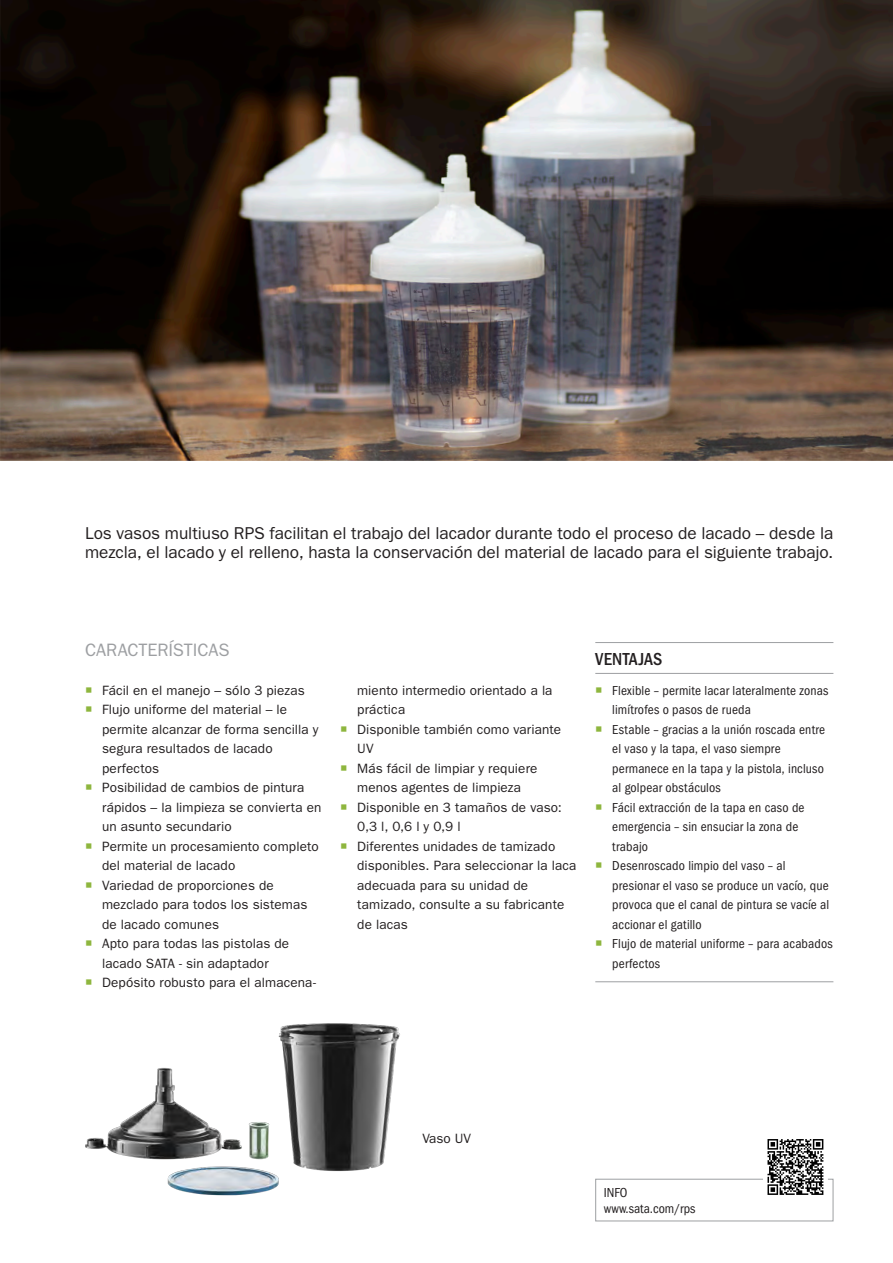
<style>
.page{position:relative;width:893px;height:1263px;background:#fff}
.page>*{position:absolute;margin:0;border:0;box-sizing:border-box;transform-origin:0 0}
.Copy_Head_grau{font:18px "ITC Franklin Gothic Std";letter-spacing:-.005em;color:#9d9fa2}
.Vorteile_Head{font:500 condensed 18px "ITC Franklin Gothic Std";letter-spacing:.01em;color:#231f20}
.Einleitung{font:17.25px/19.5px "ITC Franklin Gothic Std";color:#231f20}
.Copy_Book{font:13.5px/19.5px "ITC Franklin Gothic Std";letter-spacing:.01em;color:#231f20}
.QR-Code_Text{font:condensed 13.5px/19.5px "ITC Franklin Gothic Std";letter-spacing:.01em;color:#231f20}
</style>
<div class="page">
<img style="left:0;top:0;width:893px;height:461px">
<img style="left:85px;top:1023px;width:315px;height:173px">
<hr style="left:595px;top:642px;width:238px;height:1px;background:#9d9fa2">
<hr style="left:595px;top:673px;width:238px;height:1px;background:#9d9fa2">
<hr style="left:595px;top:981px;width:238px;height:1px;background:#9d9fa2">
<div style="left:595px;top:1179px;width:238px;height:42px;border:1px solid #9d9fa2"></div>
<svg style="left:762px;top:1139px;width:67px;height:56px"></svg>
<p class="Einleitung" style="left:85px;top:523px;width:750px">Los vasos multiuso RPS facilitan el trabajo del lacador durante todo el proceso de lacado – desde la mezcla, el lacado y el relleno, hasta la conservación del material de lacado para el siguiente trabajo.</p>
<p class="Copy_Head_grau" style="left:85px;top:639px;width:146px">CARACTERÍSTICAS</p>
<p class="Copy_Book" style="left:102px;top:681px;width:204px">Fácil en el manejo – sólo 3 piezas</p>
<p class="Copy_Book" style="left:102px;top:700px;width:218px">Flujo uniforme del material – le permite alcanzar de forma sencilla y segura resultados de lacado perfectos</p>
<p class="Copy_Book" style="left:102px;top:778px;width:221px">Posibilidad de cambios de pintura rápidos – la limpieza se convierta en un asunto secundario</p>
<p class="Copy_Book" style="left:102px;top:837px;width:218px">Permite un procesamiento completo del material de lacado</p>
<p class="Copy_Book" style="left:102px;top:876px;width:207px">Variedad de proporciones de mezclado para todos los sistemas de lacado comunes</p>
<p class="Copy_Book" style="left:102px;top:934px;width:189px">Apto para todas las pistolas de lacado SATA - sin adaptador</p>
<p class="Copy_Book" style="left:102px;top:973px;width:215px">Depósito robusto para el almacena-</p>
<p class="Copy_Book" style="left:357px;top:681px;width:197px">miento intermedio orientado a la práctica</p>
<p class="Copy_Book" style="left:357px;top:720px;width:206px">Disponible también como variante<br>UV</p>
<p class="Copy_Book" style="left:357px;top:759px;width:182px">Más fácil de limpiar y requiere menos agentes de limpieza</p>
<p class="Copy_Book" style="left:357px;top:798px;width:206px">Disponible en 3 tamaños de vaso:<br>0,3 l, 0,6 l y 0,9 l</p>
<p class="Copy_Book" style="left:357px;top:837px;width:221px">Diferentes unidades de tamizado disponibles. Para seleccionar la laca adecuada para su unidad de tamizado, consulte a su fabricante de lacas</p>
<p class="Vorteile_Head" style="left:595px;top:648px;width:69px">VENTAJAS</p>
<p class="QR-Code_Text" style="left:612px;top:681px;width:218px">Flexible – permite lacar lateralmente zonas limítrofes o pasos de rueda</p>
<p class="QR-Code_Text" style="left:612px;top:720px;width:214px">Estable – gracias a la unión roscada entre el vaso y la tapa, el vaso siempre permanece en la tapa y la pistola, incluso al golpear obstáculos</p>
<p class="QR-Code_Text" style="left:612px;top:798px;width:194px">Fácil extracción de la tapa en caso de emergencia – sin ensuciar la zona de trabajo</p>
<p class="QR-Code_Text" style="left:612px;top:856px;width:218px">Desenroscado limpio del vaso – al presionar el vaso se produce un vacío, que provoca que el canal de pintura se vacíe al accionar el gatillo</p>
<p class="QR-Code_Text" style="left:612px;top:934px;width:222px">Flujo de material uniforme – para acabados perfectos</p>
<p class="Copy_Book" style="left:422px;top:1129px;width:50px">Vaso UV</p>
<p class="QR-Code_Text" style="left:604px;top:1182px;width:25px">INFO</p>
<p class="QR-Code_Text" style="left:604px;top:1199px;width:93px">www.sata.com/rps</p>
</div>
